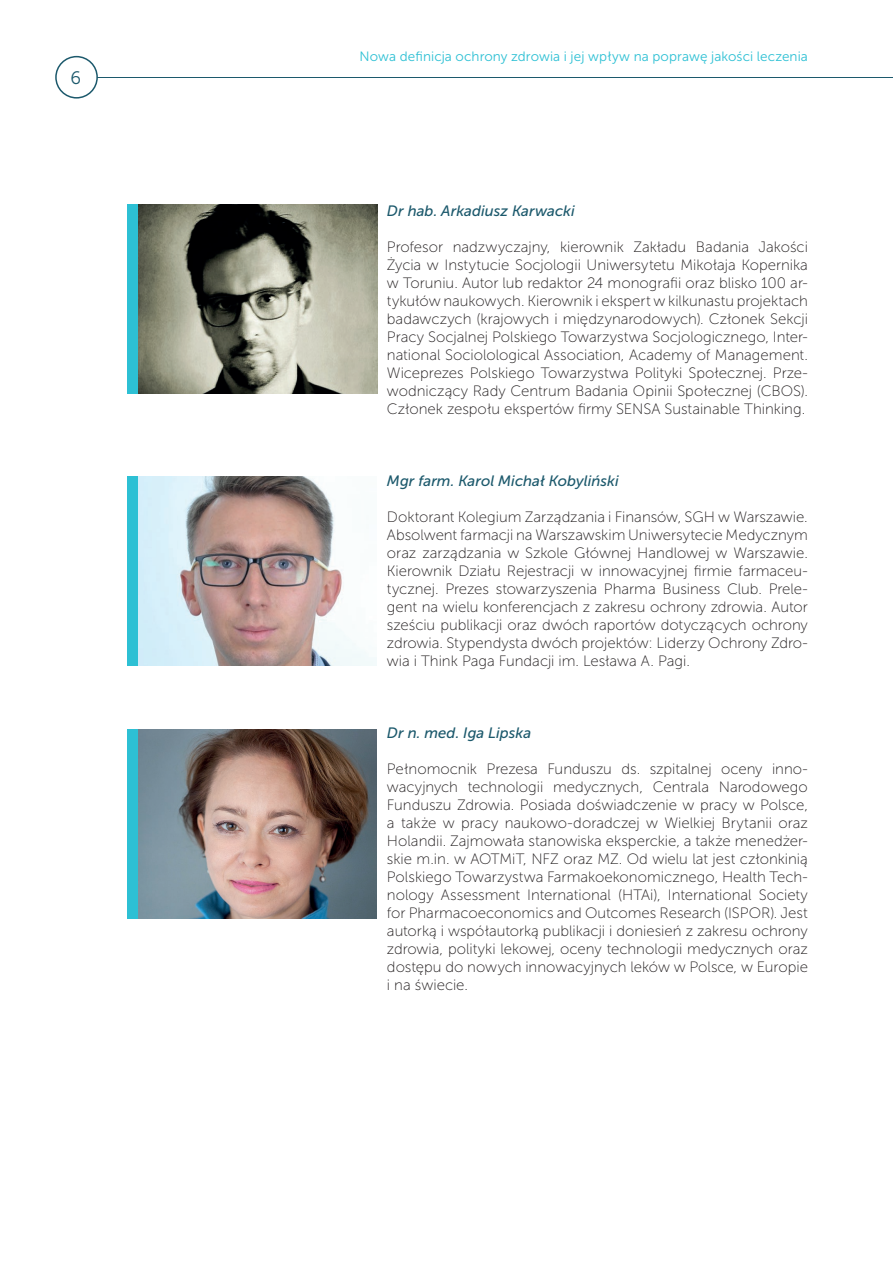
<style>
.page{position:relative;width:893px;height:1263px;background:#fff}
.page>*{position:absolute;margin:0;border:0;box-sizing:border-box;transform-origin:0 0}
.t1{font:18px "Museo 300";color:#1c596c}
.t2{font:15px/18px "Museo Sans 100";color:#231f20;text-align:justify}
.t3{font:italic 15px "Museo Sans 500";color:#1c596c}
.t4{font:13.5px "Museo Sans 300";letter-spacing:.005em;color:#2dc0d4}
</style>
<div class="page">
<svg style="left:55px;top:56px;width:43px;height:43px"></svg>
<hr style="left:98px;top:77px;width:795px;height:1px;background:#1c596c">
<img style="left:138px;top:204px;width:239px;height:189px">
<div style="left:128px;top:204px;width:10px;height:189px;background:#2dc0d4"></div>
<img style="left:138px;top:729px;width:239px;height:189px">
<div style="left:128px;top:729px;width:10px;height:189px;background:#2dc0d4"></div>
<img style="left:138px;top:476px;width:239px;height:189px">
<div style="left:128px;top:476px;width:10px;height:189px;background:#2dc0d4"></div>
<p class="t1" style="left:71px;top:68px;width:12px">6</p>
<p class="t4" style="left:360px;top:49px;width:450px">Nowa definicja ochrony zdrowia i jej wpływ na poprawę jakości leczenia</p>
<p class="t3" style="left:387px;top:203px;width:189px">Dr hab. Arkadiusz Karwacki</p>
<p class="t2" style="left:387px;top:238px;width:422px">Profesor nadzwyczajny, kierownik Zakładu Badania Jakości Życia w Instytucie Socjologii Uniwersytetu Mikołaja Kopernika w Toruniu. Autor lub redaktor 24 monografii oraz blisko 100 ar&shy;tykułów naukowych. Kierownik i ekspert w kilkunastu projektach badawczych (krajowych i międzynarodowych). Członek Sekcji Pracy Socjalnej Polskiego Towarzystwa Socjologicznego, Inter&shy;national Sociolological Association, Academy of Management.<br>Wiceprezes Polskiego Towarzystwa Polityki Społecznej. Prze&shy;wodniczący Rady Centrum Badania Opinii Społecznej (CBOS).<br>Członek zespołu ekspertów firmy SENSA Sustainable Thinking.</p>
<p class="t3" style="left:387px;top:473px;width:233px">Mgr farm. Karol Michał Kobyliński</p>
<p class="t2" style="left:387px;top:508px;width:422px">Doktorant Kolegium Zarządzania i Finansów, SGH w Warszawie.<br>Absolwent farmacji na Warszawskim Uniwersytecie Medycznym oraz zarządzania w Szkole Głównej Handlowej w Warszawie.<br>Kierownik Działu Rejestracji w innowacyjnej firmie farmaceu&shy;tycznej. Prezes stowarzyszenia Pharma Business Club. Prele&shy;gent na wielu konferencjach z zakresu ochrony zdrowia. Autor sześciu publikacji oraz dwóch raportów dotyczących ochrony zdrowia. Stypendysta dwóch projektów: Liderzy Ochrony Zdro&shy;wia i Think Paga Fundacji im. Lesława A. Pagi.</p>
<p class="t3" style="left:387px;top:725px;width:146px">Dr n. med. Iga Lipska</p>
<p class="t2" style="left:387px;top:760px;width:422px">Pełnomocnik Prezesa Funduszu ds. szpitalnej oceny inno&shy;wacyjnych technologii medycznych, Centrala Narodowego Funduszu Zdrowia. Posiada doświadczenie w pracy w Polsce, a także w pracy naukowo-doradczej w Wielkiej Brytanii oraz Holandii. Zajmowała stanowiska eksperckie, a także menedżer&shy;skie m.in. w AOTMiT, NFZ oraz MZ. Od wielu lat jest członkinią Polskiego Towarzystwa Farmakoekonomicznego, Health Tech&shy;nology Assessment International (HTAi), International Society for Pharmacoeconomics and Outcomes Research (ISPOR). Jest autorką i współautorką publikacji i doniesień z zakresu ochrony zdrowia, polityki lekowej, oceny technologii medycznych oraz dostępu do nowych innowacyjnych leków w Polsce, w Europie i na świecie.</p>
</div>
